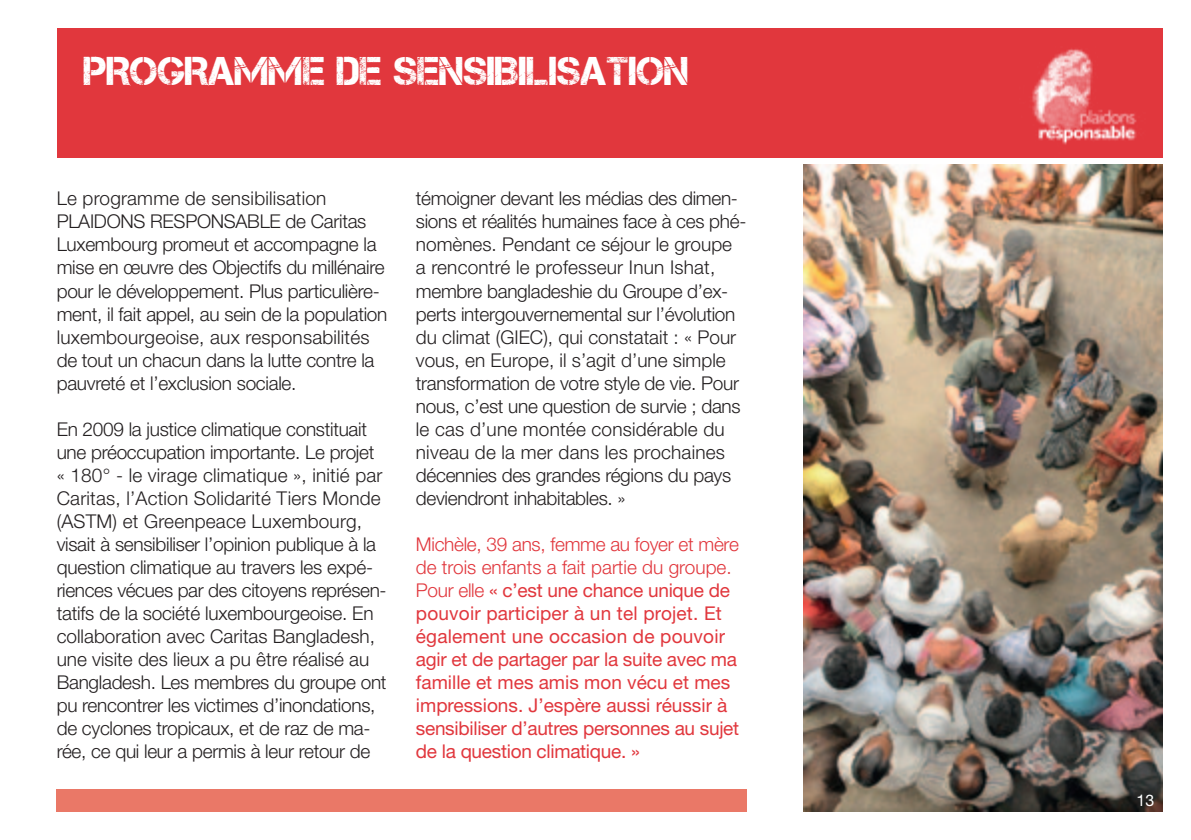
<style>
.page{position:relative;width:1191px;height:840px;background:#fff}
.page>*{position:absolute;margin:0;border:0;box-sizing:border-box;transform-origin:0 0}
.TITLE_HIGHLIGHT{font:40px "Captureit";color:#fff}
.TXT_9_5pt_LIGHT{font:300 19px/23px "Helvetica Neue LT Std";letter-spacing:-.015em;color:#231f20}
.TXT_9_5pt_LIGHT-2{font:19px/23px "Helvetica Neue LT Std";letter-spacing:-.005em;color:#e1373d}
.TITLE_HIGHLIGHT-2{font:16px "Helvetica Neue LT Std";color:#fff}
.s1{font-weight:300}
</style>
<div class="page">
<div style="left:57px;top:789px;width:689px;height:22px;background:#ea7867"></div>
<img style="left:803px;top:164px;width:359px;height:647px">
<div style="left:57px;top:28px;width:1105px;height:130px;background:#e1373d"></div>
<img style="left:987px;top:49px;width:170px;height:126px">
<p class="TITLE_HIGHLIGHT" style="left:84px;top:48px;width:606px">PROGRAMME DE SENSiIBILISATION</p>
<p class="TXT_9_5pt_LIGHT" style="left:57px;top:187px;width:332px">Le programme de sensibilisation PLAIDONS RESPONSABLE de Caritas Luxembourg promeut et accompagne la mise en œuvre des Objectifs du millénaire pour le développement. Plus particulière&shy;ment, il fait appel, au sein de la population luxembourgeoise, aux responsabilités de tout un chacun dans la lutte contre la pauvreté et l’exclusion sociale.</p>
<p class="TXT_9_5pt_LIGHT" style="left:57px;top:417px;width:331px">En 2009 la justice climatique constituait une préoccupation importante. Le projet « 180° - le virage climatique », initié par Caritas, l’Action Solidarité Tiers Monde (ASTM) et Greenpeace Luxembourg, visait à sensibiliser l’opinion publique à la question climatique au travers les expé&shy;riences vécues par des citoyens représen&shy;tatifs de la société luxembourgeoise. En collaboration avec Caritas Bangladesh, une visite des lieux a pu être réalisé au Bangladesh. Les membres du groupe ont pu rencontrer les victimes d’inondations, de cyclones tropicaux, et de raz de ma&shy;rée, ce qui leur a permis à leur retour de</p>
<p class="TXT_9_5pt_LIGHT" style="left:416px;top:187px;width:332px">témoigner devant les médias des dimen&shy;sions et réalités humaines face à ces phé&shy;nomènes. Pendant ce séjour le groupe a rencontré le professeur Inun Ishat, membre bangladeshie du Groupe d’ex&shy;perts intergouvernemental sur l’évolution du climat (GIEC), qui constatait : « Pour vous, en Europe, il s’agit d’une simple transformation de votre style de vie. Pour nous, c’est une question de survie ; dans le cas d’une montée considérable du niveau de la mer dans les prochaines décennies des grandes régions du pays deviendront inhabitables. »</p>
<p class="TXT_9_5pt_LIGHT-2" style="left:416px;top:532px;width:325px"><span class="s1">Michèle, 39 ans, femme au foyer et mère de trois enfants a fait partie du groupe.<br>Pour elle</span> « c’est une chance unique de pouvoir participer à un tel projet. Et également une occasion de pouvoir agir et de partager par la suite avec ma famille et mes amis mon vécu et mes impressions. J’espère aussi réussir à sensibiliser d’autres personnes au sujet de la question climatique. »</p>
<p class="TITLE_HIGHLIGHT-2" style="left:1136px;top:790px;width:19px">13</p>
</div>
